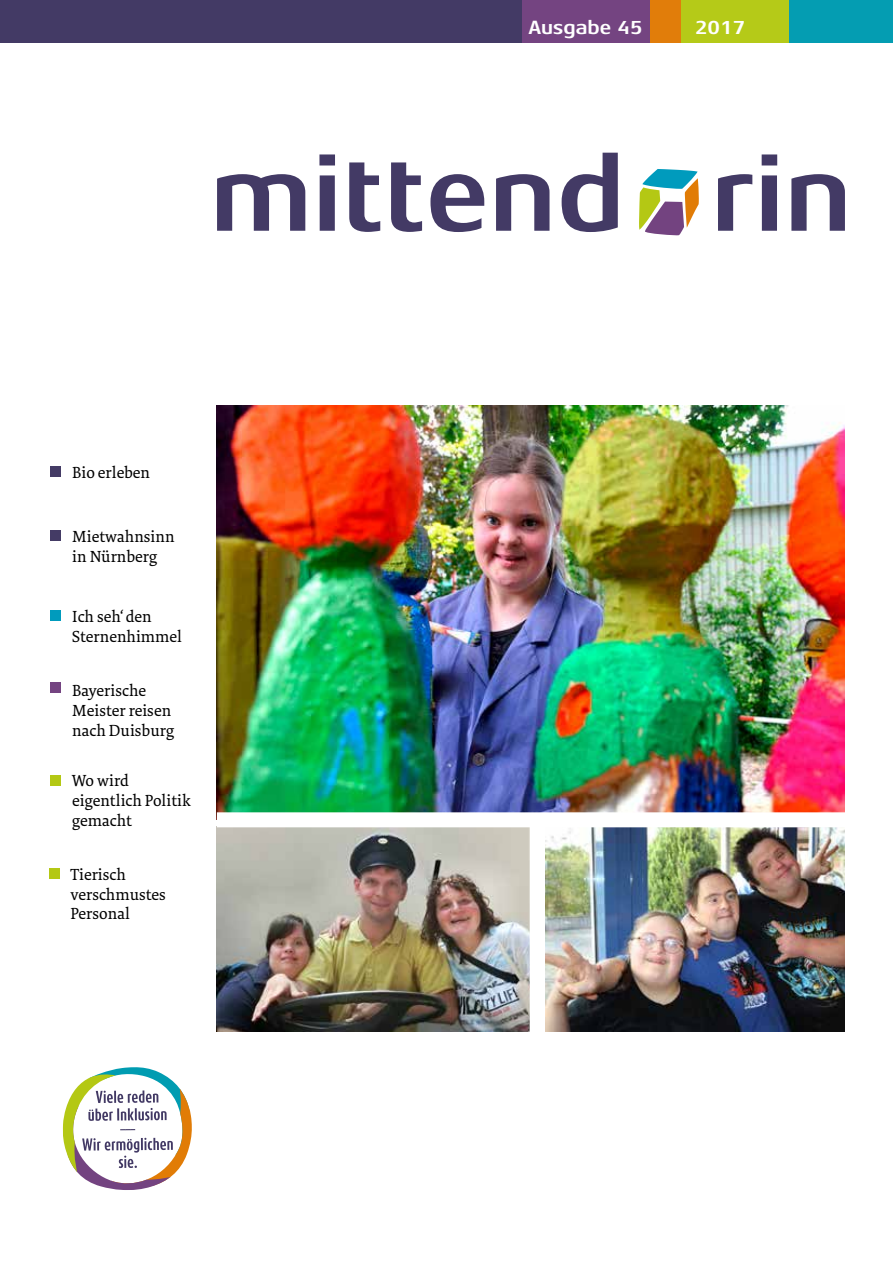
<style>
.page{position:relative;width:893px;height:1263px;background:#fff}
.page>*{position:absolute;margin:0;border:0;box-sizing:border-box;transform-origin:0 0}
.t1{font:700 108px "Aeonis LT Pro";color:#433a65}
.t2{font:700 19.5px "Aeonis LT Pro";color:#fff}
.t3{font:16.5px/19.8px "Tundra OT";color:#000}
</style>
<div class="page">
<svg style="left:639px;top:169px;width:60px;height:66px"></svg>
<div style="left:522px;top:0;width:128px;height:43px;background:#744481"></div>
<div style="left:650px;top:0;width:32px;height:43px;background:#e17d0a"></div>
<div style="left:682px;top:0;width:108px;height:43px;background:#b5ca18"></div>
<div style="left:790px;top:0;width:103px;height:43px;background:#049db2"></div>
<div style="left:0;top:0;width:522px;height:43px;background:#433a65"></div>
<div style="left:50px;top:466px;width:10px;height:11px;background:#443b65"></div>
<div style="left:50px;top:530px;width:10px;height:11px;background:#443b65"></div>
<div style="left:50px;top:610px;width:10px;height:11px;background:#009bbd"></div>
<div style="left:50px;top:682px;width:10px;height:11px;background:#744481"></div>
<div style="left:50px;top:775px;width:10px;height:11px;background:#b4c814"></div>
<div style="left:50px;top:868px;width:10px;height:11px;background:#b4c814"></div>
<svg style="left:62px;top:1067px;width:130px;height:123px"></svg>
<img style="left:217px;top:405px;width:628px;height:407px">
<img style="left:545px;top:827px;width:300px;height:204px">
<img style="left:217px;top:827px;width:313px;height:204px">
<p class="t2" style="left:528px;top:17px;width:116px">Ausgabe 45</p>
<p class="t2" style="left:695px;top:17px;width:52px">2017</p>
<h1 class="t1" style="left:210px;top:135px;width:644px">mittend rin</h1>
<p class="t3" style="left:72px;top:463px;width:79px">Bio erleben</p>
<p class="t3" style="left:72px;top:527px;width:104px">Mietwahnsinn in Nürnberg</p>
<p class="t3" style="left:72px;top:608px;width:111px">Ich seh‘ den<br>Sternenhimmel</p>
<p class="t3" style="left:72px;top:681px;width:104px">Bayerische<br>Meister reisen nach Duisburg</p>
<p class="t3" style="left:72px;top:772px;width:120px">Wo wird eigentlich Politik gemacht</p>
<p class="t3" style="left:70px;top:865px;width:97px">Tierisch verschmustes<br>Personal</p>
</div>
